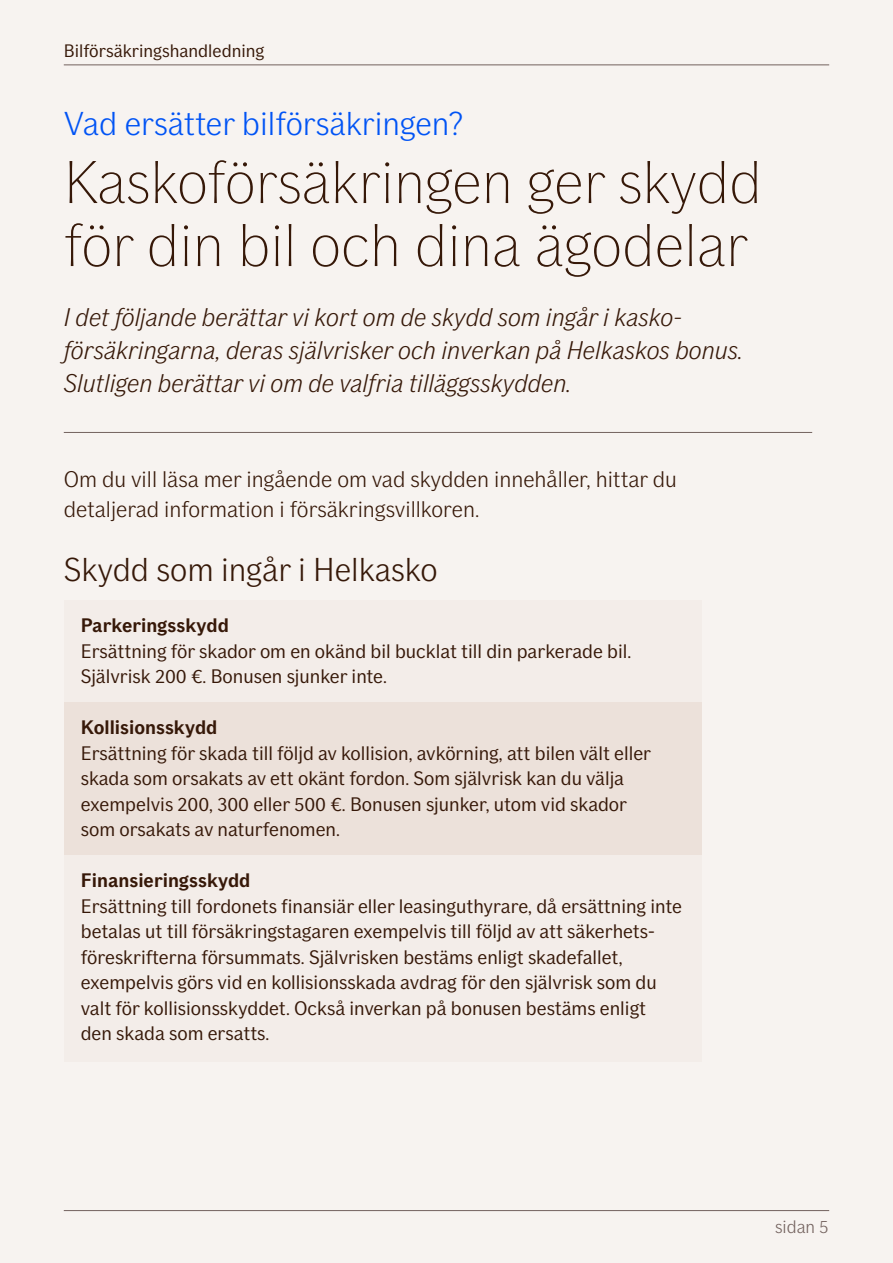
<style>
.page{position:relative;width:893px;height:1263px;background:#f7f3f0}
.page>*{position:absolute;margin:0;border:0;box-sizing:border-box;transform-origin:0 0}
.t1{font:100 60px/63px "If Sans";color:#361808}
.t2{font:300 33px "If Sans";color:#0053f5}
.t3{font:300 33px "If Sans";color:#361808}
.t4{font:italic 300 25.5px/33px "If Sans";color:#361808}
.t5{font:300 22.5px/30px "If Sans";color:#361808}
.t6{font:19.5px/25.5px "If Sans";color:#361808}
.t7{font:700 19.5px "If Sans";color:#361808}
.t8{font:18px "If Sans";color:#361808}
.t9{font:300 18px "If Sans";color:#73625e}
</style>
<div class="page">
<hr style="left:64px;top:64px;width:765px;height:1px;background:#73625e">
<hr style="left:64px;top:1210px;width:765px;height:1px;background:#73625e">
<hr style="left:64px;top:432px;width:748px;height:1px;background:#73625e">
<div style="left:64px;top:600px;width:638px;height:105px;background:#f3ede9"></div>
<div style="left:64px;top:702px;width:638px;height:156px;background:#ece1da"></div>
<div style="left:64px;top:855px;width:638px;height:207px;background:#f3ede9"></div>
<p class="t8" style="left:64px;top:40px;width:202px">Bilförsäkringshandledning</p>
<h2 class="t2" style="left:64px;top:105px;width:401px">Vad ersätter bilförsäkringen?</h2>
<h1 class="t1" style="left:64px;top:151px;width:700px">Kaskoförsäkringen ger skydd för din bil och dina ägodelar</h1>
<h3 class="t4" style="left:64px;top:301px;width:681px">I det följande berättar vi kort om de skydd som ingår i kasko&shy;försäkringarna, deras självrisker och inverkan på Helkaskos bonus.<br>Slutligen berättar vi om de valfria tilläggsskydden.</h3>
<p class="t5" style="left:64px;top:464px;width:615px">Om du vill läsa mer ingående om vad skydden innehåller, hittar du detaljerad information i försäkringsvillkoren.</p>
<h2 class="t3" style="left:64px;top:551px;width:375px">Skydd som ingår i Helkasko</h2>
<p class="t7" style="left:81px;top:614px;width:150px">Parkeringsskydd</p>
<p class="t6" style="left:81px;top:638px;width:552px">Ersättning för skador om en okänd bil bucklat till din parkerade bil.<br>Självrisk 200 €. Bonusen sjunker inte.</p>
<p class="t7" style="left:81px;top:716px;width:138px">Kollisionsskydd</p>
<p class="t6" style="left:81px;top:740px;width:572px">Ersättning för skada till följd av kollision, avkörning, att bilen vält eller skada som orsakats av ett okänt fordon. Som självrisk kan du välja exempelvis 200, 300 eller 500 €. Bonusen sjunker, utom vid skador som orsakats av naturfenomen.</p>
<p class="t7" style="left:81px;top:869px;width:171px">Finansieringsskydd</p>
<p class="t6" style="left:81px;top:893px;width:603px">Ersättning till fordonets finansiär eller leasinguthyrare, då ersättning inte betalas ut till försäkringstagaren exempelvis till följd av att säkerhets&shy;föreskrifterna försummats. Självrisken bestäms enligt skadefallet, exempelvis görs vid en kollisionsskada avdrag för den självrisk som du valt för kollisionsskyddet. Också inverkan på bonusen bestäms enligt den skada som ersatts.</p>
<p class="t9" style="left:775px;top:1217px;width:55px">sidan 5</p>
</div>
